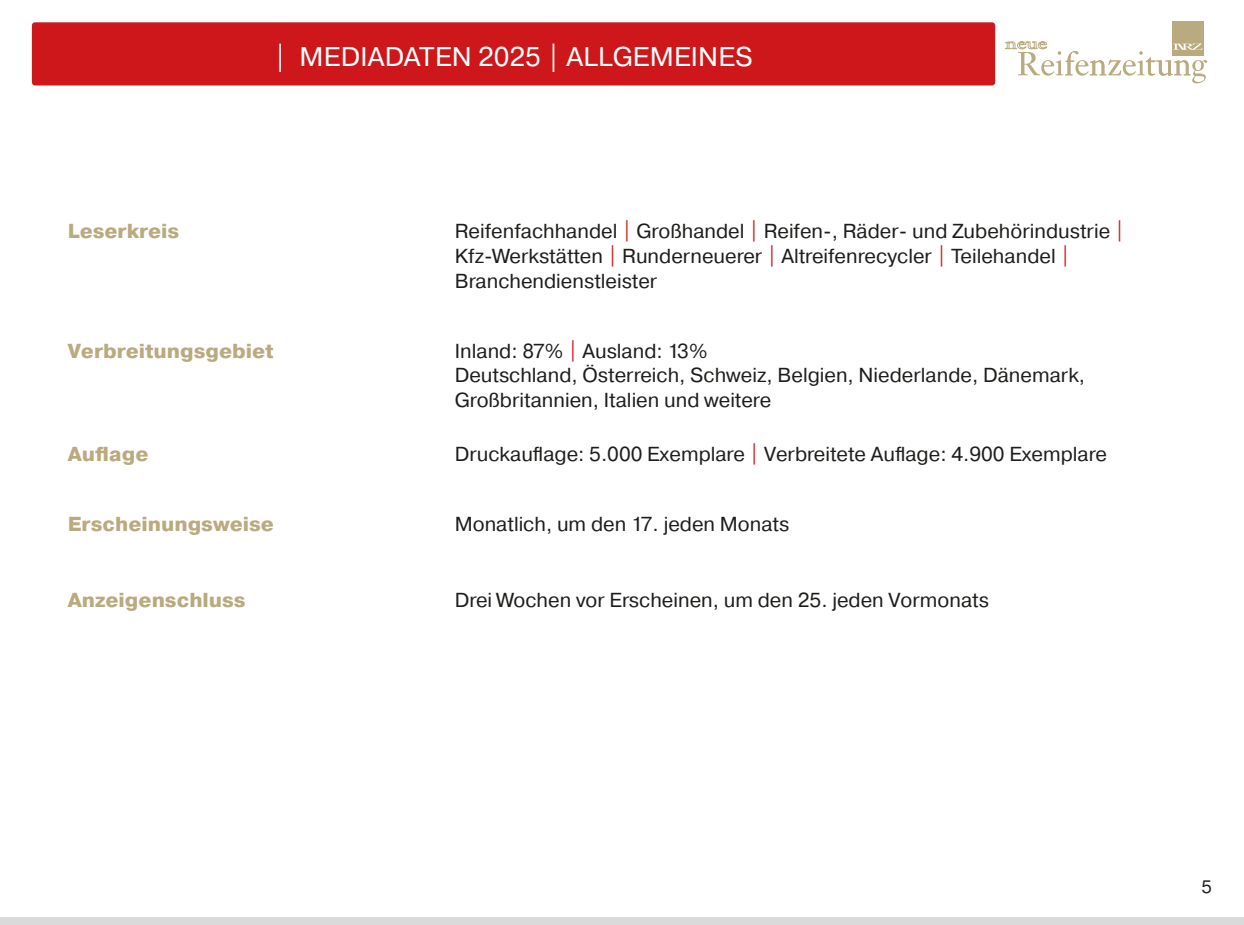
<style>
.page{position:relative;width:1244px;height:925px;background:#fff}
.page>*{position:absolute;margin:0;border:0;box-sizing:border-box;transform-origin:0 0}
.t1{font:27px "Pragmatica";letter-spacing:.01em;color:#fff}
.t2{font:20.25px/24.8px "Pragmatica";color:#1d1d1b}
.t3{font:800 20.25px "Pragmatica";color:#b9aa7f}
.t4{font:18px "Pragmatica";color:#1d1d1b}
.s1{color:#cd171a}
</style>
<div class="page">
<div style="left:32px;top:22px;width:963px;height:63px;background:#cd171a;border-radius:3px"></div>
<div style="left:1172px;top:22px;width:31px;height:34px;background:#b9aa7f"></div>
<svg style="left:1005px;top:37px;width:202px;height:46px"></svg>
<div style="left:0;top:917px;width:1244px;height:8px;background:#dadada"></div>
<h1 class="t1" style="left:274px;top:40px;width:480px">| MEDIADATEN 2025 | ALLGEMEINES</h1>
<p class="t3" style="left:68px;top:218px;width:113px">Leserkreis</p>
<p class="t2" style="left:455px;top:219px;width:671px">Reifenfachhandel <span class="s1">|</span> Großhandel <span class="s1">|</span> Reifen-, Räder- und Zubehörindustrie <span class="s1">|<br></span>Kfz-Werkstätten <span class="s1">|</span> Runderneuerer <span class="s1">|</span> Altreifenrecycler <span class="s1">|</span> Teilehandel <span class="s1">|<br></span>Branchendienstleister</p>
<p class="t3" style="left:68px;top:338px;width:207px">Verbreitungsgebiet</p>
<p class="t2" style="left:455px;top:339px;width:632px">Inland: 87% <span class="s1">|</span> Ausland: 13%<br>Deutschland, Österreich, Schweiz, Belgien, Niederlande, Dänemark,<br>Großbritannien, Italien und weitere</p>
<p class="t3" style="left:68px;top:441px;width:82px">Auflage</p>
<p class="t2" style="left:455px;top:442px;width:654px">Druckauflage: 5.000 Exemplare <span class="s1">|</span> Verbreitete Auflage: 4.900 Exemplare</p>
<p class="t3" style="left:68px;top:511px;width:208px">Erscheinungsweise</p>
<p class="t2" style="left:455px;top:512px;width:336px">Monatlich, um den 17. jeden Monats</p>
<p class="t3" style="left:68px;top:587px;width:179px">Anzeigenschluss</p>
<p class="t2" style="left:455px;top:588px;width:535px">Drei Wochen vor Erscheinen, um den 25. jeden Vormonats</p>
<p class="t4" style="left:1201px;top:875px;width:12px">5</p>
</div>
